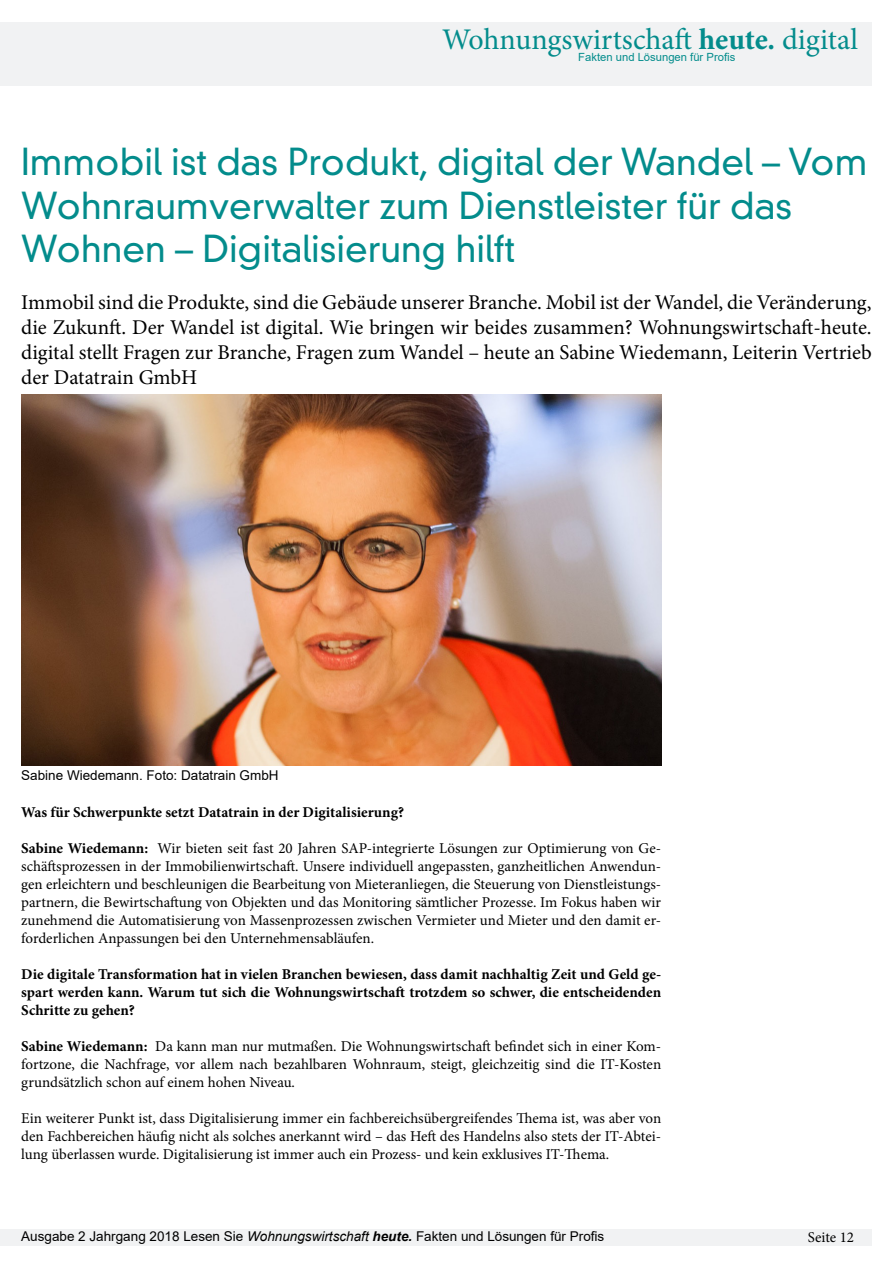
<style>
.page{position:relative;width:893px;height:1263px;background:#fff}
.page>*{position:absolute;margin:0;border:0;box-sizing:border-box;transform-origin:0 0}
.t1{font:300 36px/43.2px "DIN Neuzeit Grotesk Std";color:#038c8c}
.t2{font:30px "Minion Pro";color:#038c8c}
.t3{font:21px/25.2px "Minion Pro";color:#000;text-align:justify}
.t4{font:15px/18px "Minion Pro";color:#000;text-align:justify}
.t5{font:700 15px/18px "Minion Pro";color:#000;text-align:justify}
.t6{font:13.5px "Arial";color:#000}
.t7{font:11.25px "Arial";color:#038c8c}
.s1{font-weight:700}
.s2{font-style:italic}
.s3{font-weight:700;font-style:italic}
</style>
<div class="page">
<div style="left:0;top:22px;width:872px;height:64px;background:#f1f2f3"></div>
<div style="left:0;top:1229px;width:872px;height:17px;background:#f1f2f3"></div>
<img style="left:21px;top:394px;width:640px;height:371px">
<p class="t2" style="left:442px;top:20px;width:417px">Wohnungswirtschaft <span class="s1">heute.</span> digital</p>
<p class="t7" style="left:578px;top:49px;width:158px">Fakten und Lösungen für Profis</p>
<p class="t1" style="left:21px;top:141px;width:848px">Immobil ist das Produkt, digital der Wandel – Vom<br>Wohnraumverwalter zum Dienstleister für das<br>Wohnen – Digitalisierung hilft</p>
<p class="t3" style="left:21px;top:289px;width:852px">Immobil sind die Produkte, sind die Gebäude unserer Branche. Mobil ist der Wandel, die Veränderung, die Zukunft. Der Wandel ist digital. Wie bringen wir beides zusammen? Wohnungswirtschaft-heute. digital stellt Fragen zur Branche, Fragen zum Wandel – heute an Sabine Wiedemann, Leiterin Vertrieb der Datatrain GmbH</p>
<p class="t6" style="left:21px;top:766px;width:259px">Sabine Wiedemann. Foto: Datatrain GmbH</p>
<p class="t5" style="left:21px;top:803px;width:384px">Was für Schwerpunkte setzt Datatrain in der Digitalisierung?</p>
<p class="t4" style="left:21px;top:839px;width:641px"><span class="s1">Sabine Wiedemann:</span> Wir bieten seit fast 20 Jahren SAP-integrierte Lösungen zur Optimierung von Ge&shy;schäftsprozessen in der Immobilienwirtschaft. Unsere individuell angepassten, ganzheitlichen Anwendun&shy;gen erleichtern und beschleunigen die Bearbeitung von Mieteranliegen, die Steuerung von Dienstleistungs&shy;partnern, die Bewirtschaftung von Objekten und das Monitoring sämtlicher Prozesse. Im Fokus haben wir zunehmend die Automatisierung von Massenprozessen zwischen Vermieter und Mieter und den damit er&shy;forderlichen Anpassungen bei den Unternehmensabläufen.</p>
<p class="t5" style="left:21px;top:965px;width:641px">Die digitale Transformation hat in vielen Branchen bewiesen, dass damit nachhaltig Zeit und Geld ge&shy;spart werden kann. Warum tut sich die Wohnungswirtschaft trotzdem so schwer, die entscheidenden Schritte zu gehen?</p>
<p class="t4" style="left:21px;top:1037px;width:641px"><span class="s1">Sabine Wiedemann:</span> Da kann man nur mutmaßen. Die Wohnungswirtschaft befindet sich in einer Kom&shy;fortzone, die Nachfrage, vor allem nach bezahlbaren Wohnraum, steigt, gleichzeitig sind die IT-Kosten grundsätzlich schon auf einem hohen Niveau.</p>
<p class="t4" style="left:21px;top:1109px;width:641px">Ein weiterer Punkt ist, dass Digitalisierung immer ein fachbereichsübergreifendes Thema ist, was aber von den Fachbereichen häufig nicht als solches anerkannt wird – das Heft des Handelns also stets der IT-Abtei&shy;lung überlassen wurde. Digitalisierung ist immer auch ein Prozess- und kein exklusives IT-Thema.</p>
<p class="t6" style="left:21px;top:1226px;width:585px">Ausgabe 2 Jahrgang 2018 Lesen Sie <span class="s2">Wohnungswirtschaft</span> <span class="s3">heute.</span> Fakten und Lösungen für Profis</p>
<p class="t4" style="left:808px;top:1229px;width:48px">Seite 12</p>
</div>
